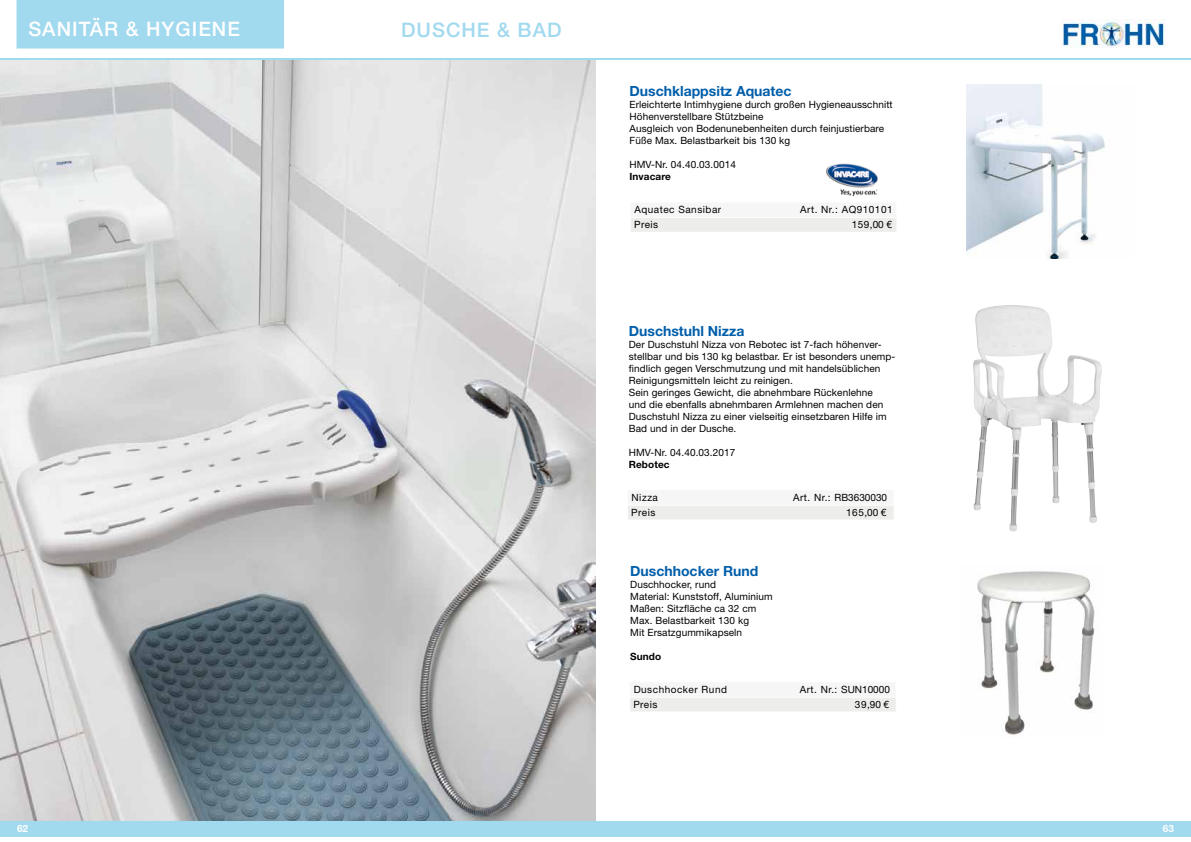
<style>
.page{position:relative;width:1191px;height:842px;background:#fff}
.page>*{position:absolute;margin:0;border:0;box-sizing:border-box;transform-origin:0 0}
.t1{font:500 20px "Helvetica Neue LT Std";letter-spacing:.05em;color:#fff}
.t2{font:500 20px "Helvetica Neue LT Std";letter-spacing:.05em;color:#a1d9ef}
.t3{font:700 14px "Helvetica Neue LT Std";color:#005eaa}
.t4{font:10px/12px "Helvetica Neue LT Std";letter-spacing:.01em;color:#000}
.t5{font:10px "Helvetica Neue LT Std";letter-spacing:.05em;color:#000}
.t6{font:700 10px "Helvetica Neue LT Std";letter-spacing:.01em;color:#000}
.t7{font:700 10px "Helvetica Neue LT Std";color:#fff}
</style>
<div class="page">
<img style="left:1061px;top:20px;width:104px;height:28px">
<div style="left:17px;top:0;width:267px;height:48px;background:#a1d9ef"></div>
<hr style="left:0;top:58px;width:1191px;height:2px;background:#a1d9ef">
<div style="left:0;top:821px;width:1191px;height:15px;background:#a1d9ef"></div>
<img style="left:966px;top:84px;width:139px;height:175px">
<div style="left:631px;top:218px;width:265px;height:14px;background:#ededec"></div>
<img style="left:826px;top:163px;width:52px;height:32px">
<img style="left:977px;top:571px;width:118px;height:164px">
<div style="left:630px;top:698px;width:266px;height:14px;background:#ededec"></div>
<img style="left:0;top:60px;width:595px;height:761px">
<img style="left:973px;top:307px;width:111px;height:225px">
<div style="left:628px;top:506px;width:266px;height:13px;background:#ededec"></div>
<h1 class="t1" style="left:28px;top:17px;width:213px">SANITÄR &amp; HYGIENE</h1>
<h1 class="t2" style="left:401px;top:18px;width:162px">DUSCHE &amp; BAD</h1>
<h2 class="t3" style="left:629px;top:82px;width:164px">Duschklappsitz Aquatec</h2>
<p class="t4" style="left:629px;top:98px;width:265px">Erleichterte Intimhygiene durch großen Hygieneausschnitt Höhenverstellbare Stützbeine<br>Ausgleich von Bodenunebenheiten durch feinjustierbare Füße Max. Belastbarkeit bis 130 kg</p>
<p class="t4" style="left:629px;top:158px;width:108px">HMV-Nr. 04.40.03.0014</p>
<p class="t6" style="left:629px;top:170px;width:43px">Invacare</p>
<p class="t5" style="left:634px;top:204px;width:88px">Aquatec Sansibar</p>
<p class="t5" style="left:800px;top:204px;width:94px">Art. Nr.: AQ910101</p>
<p class="t4" style="left:634px;top:218px;width:26px">Preis</p>
<p class="t4" style="left:851px;top:218px;width:42px">159,00 €</p>
<h2 class="t3" style="left:629px;top:322px;width:117px">Duschstuhl Nizza</h2>
<p class="t4" style="left:629px;top:338px;width:268px">Der Duschstuhl Nizza von Rebotec ist 7-fach höhenver&shy;stellbar und bis 130 kg belastbar. Er ist besonders unemp&shy;findlich gegen Verschmutzung und mit handelsüblichen Reinigungsmitteln leicht zu reinigen.<br>Sein geringes Gewicht, die abnehmbare Rückenlehne<br>und die ebenfalls abnehmbaren Armlehnen machen den Duschstuhl Nizza zu einer vielseitig einsetzbaren Hilfe im Bad und in der Dusche.</p>
<p class="t4" style="left:629px;top:446px;width:108px">HMV-Nr. 04.40.03.2017</p>
<p class="t6" style="left:629px;top:458px;width:42px">Rebotec</p>
<p class="t4" style="left:631px;top:491px;width:28px">Nizza</p>
<p class="t4" style="left:793px;top:491px;width:96px">Art. Nr.: RB3630030</p>
<p class="t4" style="left:631px;top:506px;width:26px">Preis</p>
<p class="t4" style="left:846px;top:506px;width:42px">165,00 €</p>
<h2 class="t3" style="left:630px;top:562px;width:130px">Duschhocker Rund</h2>
<p class="t4" style="left:630px;top:578px;width:144px">Duschhocker, rund<br>Material: Kunststoff, Aluminium<br>Maßen: Sitzfläche ca 32 cm<br>Max. Belastbarkeit 130 kg<br>Mit Ersatzgummikapseln</p>
<p class="t6" style="left:630px;top:650px;width:32px">Sundo</p>
<p class="t5" style="left:633px;top:683px;width:95px">Duschhocker Rund</p>
<p class="t4" style="left:799px;top:683px;width:92px">Art. Nr.: SUN10000</p>
<p class="t4" style="left:633px;top:698px;width:26px">Preis</p>
<p class="t4" style="left:855px;top:698px;width:36px">39,90 €</p>
<p class="t7" style="left:17px;top:823px;width:13px">62</p>
<p class="t7" style="left:1162px;top:823px;width:13px">63</p>
</div>
